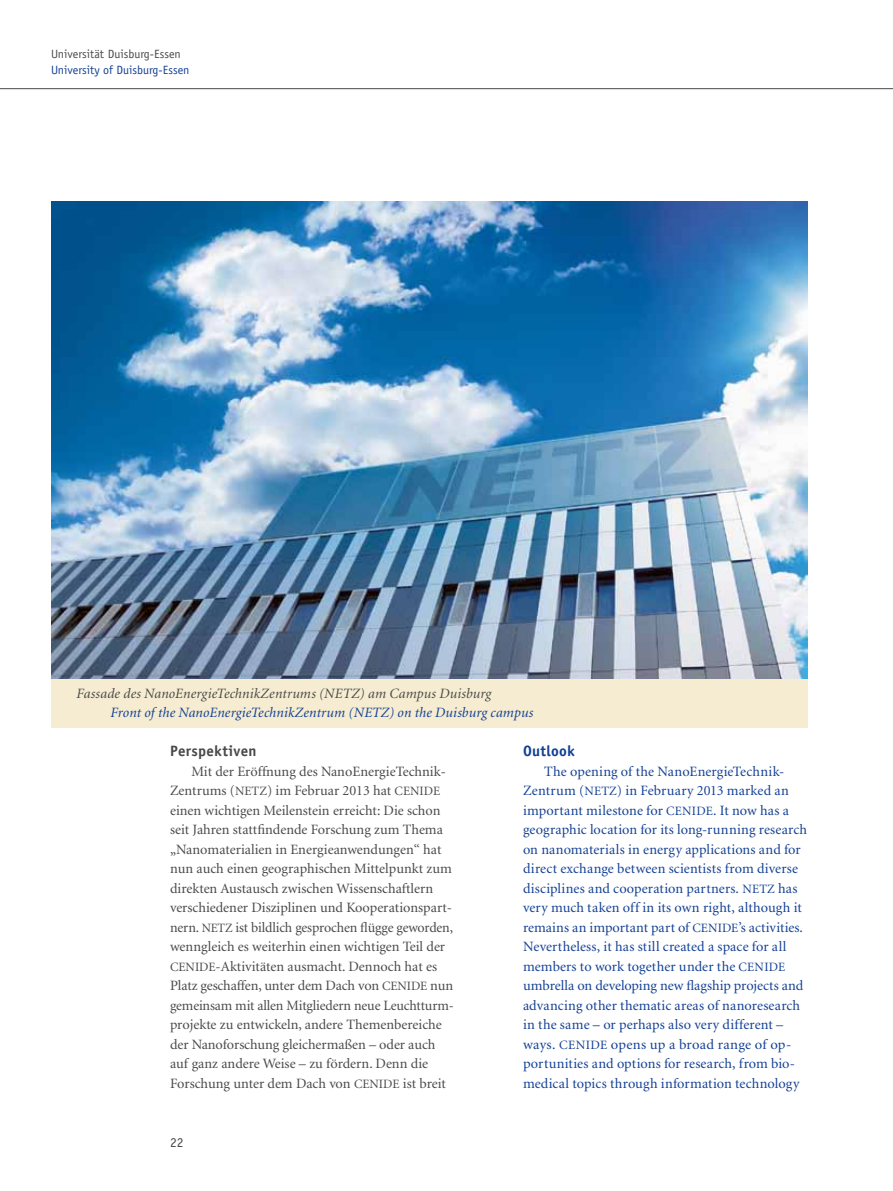
<style>
.page{position:relative;width:893px;height:1191px;background:#fff}
.page>*{position:absolute;margin:0;border:0;box-sizing:border-box;transform-origin:0 0}
.t1{font:700 15px "Officina Sans";letter-spacing:.015em;color:#494948}
.t2{font:700 15px "Officina Sans";letter-spacing:.02em;color:#134094}
.t3{font:14.25px/19.5px "Minion";color:#494948}
.t4{font:14.25px/19.5px "Minion";letter-spacing:.01em;color:#134094}
.t5{font:italic 14.25px "Minion";letter-spacing:.01em;color:#134094}
.t6{font:italic 14.25px "Minion";letter-spacing:.01em;color:#494948}
.t7{font:13.5px "Officina Sans";color:#494948}
.t8{font:12px "Officina Sans";color:#134094}
.t9{font:12px "Officina Sans";color:#494948}
.s1{font-size:12.75px}
</style>
<div class="page">
<hr style="left:0;top:88px;width:893px;height:1px;background:#494948">
<div style="left:51px;top:201px;width:757px;height:527px;background:#f5ecd1"></div>
<img style="left:51px;top:201px;width:757px;height:477px">
<p class="t9" style="left:51px;top:47px;width:131px">Universität Duisburg-Essen</p>
<p class="t8" style="left:51px;top:62px;width:140px">University of Duisburg-Essen</p>
<p class="t6" style="left:77px;top:686px;width:416px">Fassade des NanoEnergieTechnikZentrums (NETZ) am Campus Duisburg</p>
<p class="t5" style="left:111px;top:705px;width:424px">Front of the NanoEnergieTechnikZentrum (NETZ) on the Duisburg campus</p>
<p class="t1" style="left:170px;top:742px;width:88px">Perspektiven</p>
<p class="t3" style="left:170px;top:762px;width:285px;text-indent:21px">Mit der Eröffnung des NanoEnergieTechnik-Zentrums (<span class="s1">NETZ</span>) im Februar 2013 hat <span class="s1">CENIDE </span>einen wichtigen Meilenstein erreicht: Die schon seit Jahren stattfindende Forschung zum Thema „Nanomaterialien in Energieanwendungen“ hat nun auch einen geographischen Mittelpunkt zum direkten Austausch zwischen Wissenschaftlern verschiedener Disziplinen und Kooperationspart&shy;nern. <span class="s1">NETZ</span> ist bildlich gesprochen flügge geworden, wenngleich es weiterhin einen wichtigen Teil der <span class="s1">CENIDE</span>-Aktivitäten ausmacht. Dennoch hat es Platz geschaffen, unter dem Dach von <span class="s1">CENIDE</span> nun gemeinsam mit allen Mitgliedern neue Leuchtturm&shy;projekte zu entwickeln, andere Themenbereiche der Nanoforschung gleichermaßen – oder auch auf ganz andere Weise – zu fördern. Denn die Forschung unter dem Dach von <span class="s1">CENIDE</span> ist breit</p>
<p class="t7" style="left:170px;top:1134px;width:15px">22</p>
<p class="t2" style="left:523px;top:742px;width:53px">Outlook</p>
<p class="t4" style="left:523px;top:762px;width:286px;text-indent:21px">The opening of the NanoEnergieTechnik-Zentrum (<span class="s1">NETZ</span>) in February 2013 marked an important milestone for <span class="s1">CENIDE</span>. It now has a geographic location for its long-running research on nanomaterials in energy applications and for direct exchange between scientists from diverse disciplines and cooperation partners. <span class="s1">NETZ</span> has very much taken off in its own right, although it remains an important part of <span class="s1">CENIDE</span>’s activities.<br>Nevertheless, it has still created a space for all members to work together under the <span class="s1">CENIDE </span>umbrella on developing new flagship projects and advancing other thematic areas of nanoresearch in the same – or perhaps also very different – ways. <span class="s1">CENIDE</span> opens up a broad range of op&shy;portunities and options for research, from bio&shy;medical topics through information technology</p>
</div>
